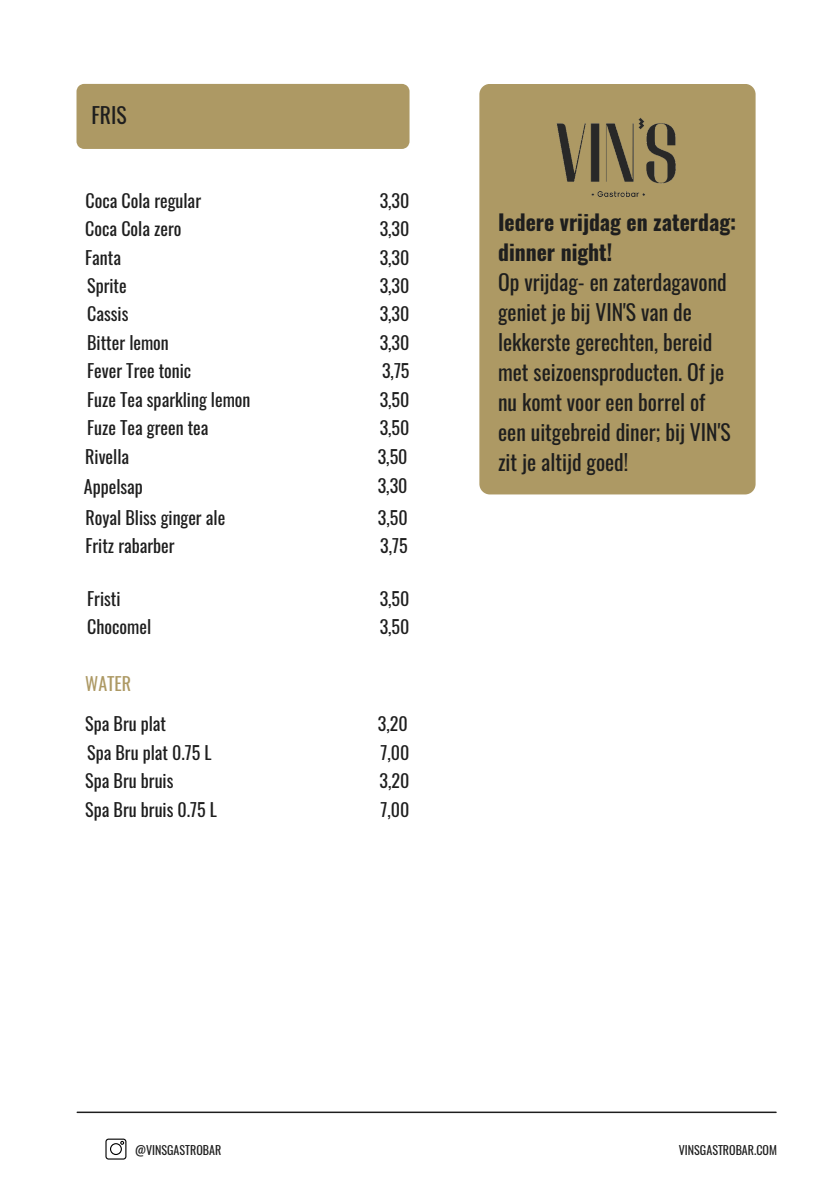
<style>
.page{position:relative;width:839px;height:1191px;background:#fff}
.page>*{position:absolute;margin:0;border:0;box-sizing:border-box;transform-origin:0 0}
.t1{font:21.6px/30px "Oswald";color:#1e1e1e}
.t2{font:18px "Oswald";color:#1e1e1e}
.t3{font:18px "Oswald";color:#ad9964}
.t4{font:12px "Oswald";color:#1e1e1e}
.s1{font-weight:700}
</style>
<div class="page">
<div style="left:76px;top:84px;width:333px;height:65px;background:#ad9964"></div>
<hr style="left:77px;top:1112px;width:699px;height:1px;background:#1e1e1e">
<svg style="left:105px;top:1139px;width:21px;height:21px"></svg>
<div style="left:479px;top:84px;width:276px;height:410px;background:#ad9964;border-radius:10px"></div>
<img style="left:556px;top:118px;width:120px;height:79px">
<h4 class="t1" style="left:91px;top:100px;width:37px">FRIS</h4>
<h1 class="t2" style="left:85px;top:186px;width:117px">Coca Cola regular</h1>
<h4 class="t2" style="left:85px;top:243px;width:37px">Fanta</h4>
<h4 class="t2" style="left:87px;top:272px;width:41px">Sprite</h4>
<h4 class="t2" style="left:87px;top:328px;width:83px">Bitter lemon</h4>
<h4 class="t2" style="left:85px;top:215px;width:98px">Coca Cola zero</h4>
<h4 class="t2" style="left:87px;top:300px;width:43px">Cassis</h4>
<h4 class="t2" style="left:87px;top:357px;width:106px">Fever Tree tonic</h4>
<h4 class="t2" style="left:87px;top:385px;width:165px">Fuze Tea sparkling lemon</h4>
<h4 class="t2" style="left:87px;top:414px;width:123px">Fuze Tea green tea</h4>
<h4 class="t2" style="left:85px;top:442px;width:45px">Rivella</h4>
<h4 class="t2" style="left:379px;top:186px;width:31px">3,30</h4>
<h4 class="t2" style="left:379px;top:215px;width:31px">3,30</h4>
<h4 class="t2" style="left:379px;top:243px;width:31px">3,30</h4>
<h4 class="t2" style="left:379px;top:300px;width:31px">3,30</h4>
<h4 class="t2" style="left:379px;top:272px;width:31px">3,30</h4>
<h4 class="t2" style="left:379px;top:328px;width:31px">3,30</h4>
<h4 class="t2" style="left:382px;top:357px;width:29px">3,75</h4>
<h4 class="t2" style="left:379px;top:385px;width:31px">3,50</h4>
<h4 class="t2" style="left:379px;top:414px;width:31px">3,50</h4>
<h4 class="t2" style="left:378px;top:442px;width:31px">3,50</h4>
<h2 class="t2" style="left:84px;top:473px;width:61px">Appelsap</h2>
<p class="t2" style="left:377px;top:471px;width:31px">3,30</p>
<h4 class="t2" style="left:85px;top:503px;width:141px">Royal Bliss ginger ale</h4>
<h4 class="t2" style="left:85px;top:532px;width:91px">Fritz rabarber</h4>
<h4 class="t2" style="left:87px;top:584px;width:35px">Fristi</h4>
<h4 class="t2" style="left:87px;top:613px;width:65px">Chocomel</h4>
<h4 class="t3" style="left:85px;top:669px;width:48px">WATER</h4>
<h4 class="t2" style="left:85px;top:710px;width:82px">Spa Bru plat</h4>
<h4 class="t2" style="left:87px;top:738px;width:126px">Spa Bru plat 0.75 L</h4>
<h3 class="t2" style="left:85px;top:767px;width:90px">Spa Bru bruis</h3>
<h4 class="t2" style="left:85px;top:795px;width:133px">Spa Bru bruis 0.75 L</h4>
<h4 class="t2" style="left:378px;top:503px;width:31px">3,50</h4>
<h4 class="t2" style="left:380px;top:532px;width:29px">3,75</h4>
<h4 class="t2" style="left:379px;top:584px;width:31px">3,50</h4>
<h4 class="t2" style="left:379px;top:613px;width:31px">3,50</h4>
<h4 class="t2" style="left:378px;top:710px;width:31px">3,20</h4>
<h4 class="t2" style="left:380px;top:738px;width:30px">7,00</h4>
<h4 class="t2" style="left:379px;top:767px;width:31px">3,20</h4>
<h4 class="t2" style="left:380px;top:795px;width:30px">7,00</h4>
<p class="t1" style="left:498px;top:206px;width:239px"><span class="s1">Iedere vrijdag en zaterdag: dinner night!<br></span>Op vrijdag- en zaterdagavond geniet je bij VIN'S van de lekkerste gerechten, bereid met seizoensproducten. Of je nu komt voor een borrel of een uitgebreid diner; bij VIN'S zit je altijd goed!</p>
<h4 class="t4" style="left:135px;top:1140px;width:88px">@VINSGASTROBAR</h4>
<h4 class="t4" style="left:679px;top:1140px;width:100px">VINSGASTROBAR.COM</h4>
</div>
